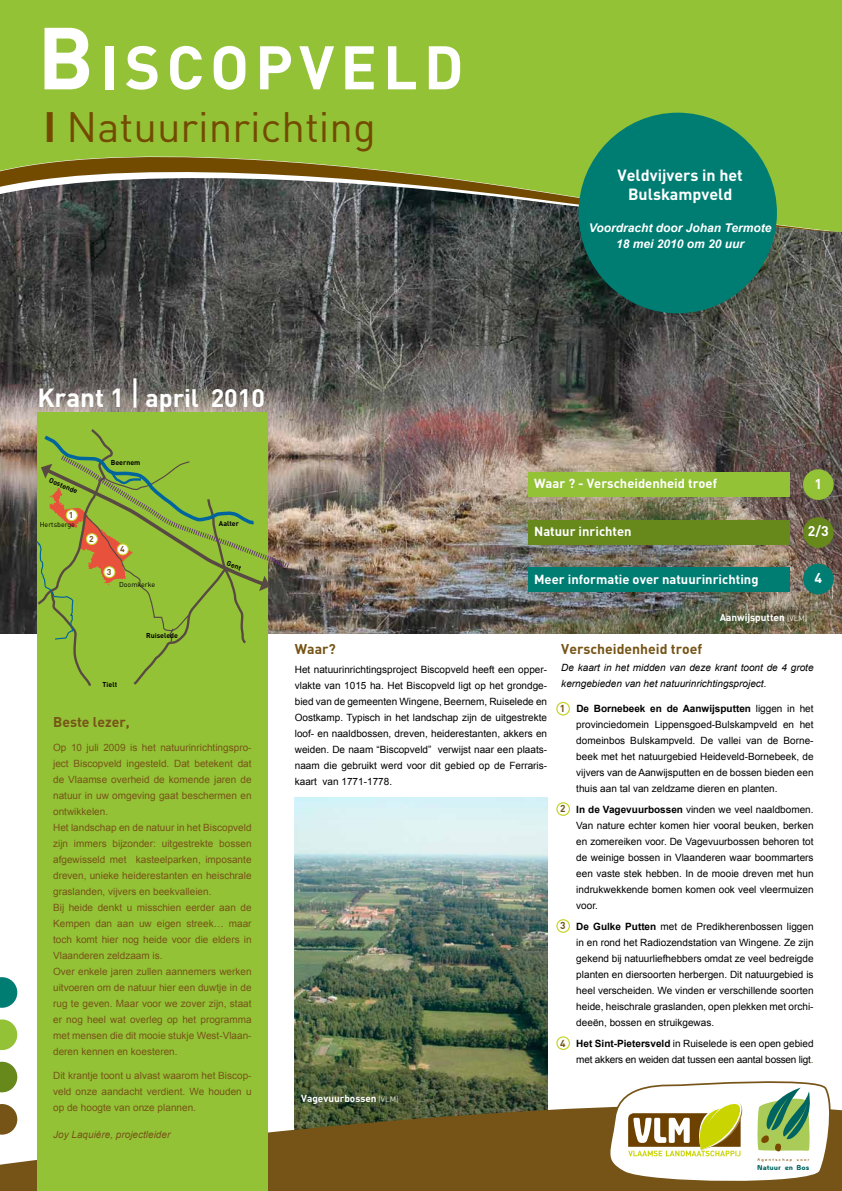
<style>
.page{position:relative;width:842px;height:1191px;background:#fff}
.page>*{position:absolute;margin:0;border:0;box-sizing:border-box;transform-origin:0 0}
.t1{font:700 60.5px "DIN";letter-spacing:.1em;color:#fff}
.t2{font:42px "DIN";color:#724b00}
.t3{font:700 25px "DIN";color:#fff}
.t4{font:700 16px/19px "DIN";color:#fff;text-align:center}
.t5{font:700 14px "DIN";color:#765417}
.t6{font:700 14px "DIN";color:#fff}
.t7{font:700 13px "DIN";color:#fff}
.t8{font:italic 700 12px/16px "Arial";color:#fff;text-align:center}
.t9{font:10px/16px "Arial";color:#000;text-align:justify}
.t10{font:10px/16px "Arial";color:#765417}
.t11{font:10px/16px "Arial";letter-spacing:-.02em;color:#000;text-align:right}
.t12{font:italic 10px/16px "Arial";color:#000}
.t13{font:700 10px "DIN";color:#fff}
.t14{font:italic 10px "Arial";color:#765417}
.t15{font:700 10px "DIN";color:#765417}
.t16{font:700 8.5px "DIN";color:#765417}
.t17{font:700 8.1px "Linotype Inagur";color:#006560}
.t18{font:700 7.1px "DIN";color:#000}
.t19{font:7.1px "DIN";color:#000}
.t20{font:4.7px "Linotype Inagur";letter-spacing:.3em;color:#7a4900}
.s1{font-size:86.4px}
.s2{font-weight:700}
.s3{font-size:25.9px}
.s4{font-weight:300;font-size:8px}
.s5{color:#765417}
</style>
<div class="page">
<svg style="left:0;top:1080px;width:842px;height:111px;fill:#765417"></svg>
<img style="left:0;top:234px;width:842px;height:400px">
<div style="left:0;top:0;width:842px;height:234px;background:#94c237"></div>
<svg style="left:0;top:134px;width:842px;height:99px;background:#738441"></svg>
<div style="left:803px;top:517px;width:31px;height:31px;background:#67881b;border-radius:50%"></div>
<div style="left:803px;top:564px;width:31px;height:30px;background:#007d73;border-radius:50%"></div>
<div style="left:803px;top:469px;width:31px;height:31px;background:#94c237;border-radius:50%"></div>
<svg style="left:0;top:977px;width:17px;height:30px"></svg>
<svg style="left:0;top:1019px;width:17px;height:31px"></svg>
<svg style="left:0;top:1061px;width:17px;height:31px"></svg>
<svg style="left:0;top:1104px;width:17px;height:30px"></svg>
<div style="left:528px;top:520px;width:261px;height:24px;background:#67881b"></div>
<div style="left:528px;top:567px;width:261px;height:24px;background:#007d73"></div>
<div style="left:528px;top:472px;width:261px;height:25px;background:#94c237"></div>
<div style="left:37px;top:412px;width:230px;height:779px;background:#94c237"></div>
<svg style="left:602px;top:1080px;width:233px;height:106px"></svg>
<svg style="left:35px;top:427px;width:255px;height:261px"></svg>
<div style="left:66px;top:510px;width:11px;height:10px;background:#fff;border-radius:50%"></div>
<div style="left:66px;top:509px;width:12px;height:12px;border:1px solid #c5d327;border-radius:50%"></div>
<div style="left:86px;top:533px;width:11px;height:11px;background:#fff;border-radius:50%"></div>
<div style="left:86px;top:533px;width:12px;height:12px;border:1px solid #c5d327;border-radius:50%"></div>
<div style="left:104px;top:566px;width:11px;height:11px;background:#fff;border-radius:50%"></div>
<div style="left:103px;top:566px;width:12px;height:12px;border:1px solid #c5d327;border-radius:50%"></div>
<div style="left:117px;top:544px;width:11px;height:11px;background:#fff;border-radius:50%"></div>
<div style="left:117px;top:543px;width:12px;height:12px;border:1px solid #c5d327;border-radius:50%"></div>
<img style="left:295px;top:797px;width:252px;height:309px">
<div style="left:578px;top:113px;width:199px;height:200px;background:#007d73;border-radius:50%"></div>
<hr style="left:133px;top:378px;width:3px;height:29px;background:#fff">
<div style="left:556px;top:702px;width:14px;height:13px;border:1px solid #c5d327;border-radius:50%"></div>
<div style="left:556px;top:802px;width:14px;height:14px;border:1px solid #c5d327;border-radius:50%"></div>
<div style="left:556px;top:919px;width:14px;height:13px;border:1px solid #c5d327;border-radius:50%"></div>
<div style="left:556px;top:1036px;width:14px;height:14px;border:1px solid #c5d327;border-radius:50%"></div>
<svg style="left:288px;top:1106px;width:266px;height:48px;background:#6b5721"></svg>
<h1 class="t1" style="left:37px;top:28px;width:428px"><span class="s1">B</span>ISCOPVELD</h1>
<h2 class="t2" style="left:43px;top:100px;width:334px"><span class="s2">I</span> Natuurinrichting</h2>
<h3 class="t3" style="left:37px;top:381px;width:229px"><span class="s3">Krant 1</span> april 2010</h3>
<p class="t18" style="left:51px;top:475px;width:32px;rotate:23deg">Oostende</p>
<p class="t16" style="left:69px;top:509px;width:6px">1</p>
<p class="t19" style="left:40px;top:520px;width:37px">Hertsberge</p>
<p class="t16" style="left:89px;top:533px;width:6px">2</p>
<p class="t18" style="left:111px;top:458px;width:31px">Beernem</p>
<p class="t16" style="left:107px;top:566px;width:6px">3</p>
<p class="t16" style="left:120px;top:543px;width:6px">4</p>
<p class="t19" style="left:119px;top:580px;width:38px">Doomkerke</p>
<p class="t18" style="left:146px;top:630px;width:33px">Ruiselede</p>
<p class="t18" style="left:219px;top:518px;width:22px">Aalter</p>
<p class="t18" style="left:229px;top:558px;width:16px;rotate:20deg">Gent</p>
<h3 class="t4" style="left:617px;top:165px;width:127px">Veldvijvers in het<br>Bulskampveld</h3>
<p class="t8" style="left:589px;top:221px;width:184px">Voordracht door Johan Termote<br>18 mei 2010 om 20 uur</p>
<h3 class="t7" style="left:534px;top:474px;width:184px">Waar ? - Verscheidenheid troef</h3>
<h3 class="t7" style="left:534px;top:522px;width:99px">Natuur inrichten</h3>
<h3 class="t7" style="left:534px;top:571px;width:226px">Meer informatie over natuurinrichting</h3>
<h3 class="t6" style="left:814px;top:474px;width:9px">1</h3>
<h3 class="t6" style="left:808px;top:522px;width:22px">2/3</h3>
<h3 class="t6" style="left:814px;top:569px;width:9px">4</h3>
<p class="t13" style="left:720px;top:611px;width:89px">Aanwijsputten <span class="s4">(VLM)</span></p>
<p class="t18" style="left:103px;top:679px;width:16px">Tielt</p>
<h3 class="t5" style="left:53px;top:712px;width:78px">Beste lezer,</h3>
<p class="t10" style="left:53px;top:739px;width:200px">Op 10 juli 2009 is het natuurinrichtingspro&shy;ject Biscopveld ingesteld. Dat betekent dat de Vlaamse overheid de komende jaren de natuur in uw omgeving gaat beschermen en ontwikkelen.<br>Het landschap en de natuur in het Biscopveld zijn immers bijzonder: uitgestrekte bossen afgewisseld met kasteelparken, imposante dreven, unieke heiderestanten en heischrale graslanden, vijvers en beekvalleien.<br>Bij heide denkt u misschien eerder aan de Kempen dan aan uw eigen streek… maar toch komt hier nog heide voor die elders in Vlaanderen zeldzaam is.<br>Over enkele jaren zullen aannemers werken uitvoeren om de natuur hier een duwtje in de rug te geven. Maar voor we zover zijn, staat er nog heel wat overleg op het programma met mensen die dit mooie stukje West-Vlaan&shy;deren kennen en koesteren.</p>
<p class="t10" style="left:53px;top:1067px;width:200px;text-align:justify">Dit krantje toont u alvast waarom het Biscop&shy;veld onze aandacht verdient. We houden u op de hoogte van onze plannen.</p>
<p class="t14" style="left:53px;top:1127px;width:119px">Joy Laquière, projectleider</p>
<h3 class="t5" style="left:295px;top:640px;width:43px">Waar?</h3>
<p class="t9" style="left:295px;top:662px;width:254px">Het natuurinrichtingsproject Biscopveld heeft een opper&shy;vlakte van 1015 ha. Het Biscopveld ligt op het grondge&shy;bied van de gemeenten Wingene, Beernem, Ruiselede en Oostkamp. Typisch in het landschap zijn de uitgestrekte loof- en naaldbossen, dreven, heiderestanten, akkers en weiden. De naam “Biscopveld” verwijst naar een plaats&shy;naam die gebruikt werd voor dit gebied op de Ferraris&shy;kaart van 1771-1778.</p>
<p class="t13" style="left:301px;top:1092px;width:99px">Vagevuurbossen <span class="s4">(VLM)</span></p>
<h3 class="t5" style="left:561px;top:640px;width:142px">Verscheidenheid troef</h3>
<p class="t12" style="left:561px;top:660px;width:254px">De kaart in het midden van deze krant toont de 4 grote kerngebieden van het natuurinrichtingsproject.</p>
<p class="t9" style="left:576px;top:701px;width:239px;text-indent:-15px"><span class="s2">• De Bornebeek en de Aanwijsputten</span> liggen in het provinciedomein Lippensgoed-Bulskampveld en het domeinbos Bulskampveld. De vallei van de Borne&shy;beek met het natuurgebied Heideveld-Bornebeek, de vijvers van de Aanwijsputten en de bossen bieden een thuis aan tal van zeldzame dieren en planten.</p>
<p class="t9" style="left:576px;top:802px;width:239px;text-indent:-15px"><span class="s2">• In de Vagevuurbossen</span> vinden we veel naaldbomen.<br>Van nature echter komen hier vooral beuken, berken en zomereiken voor. De Vagevuurbossen behoren tot de weinige bossen in Vlaanderen waar boommarters een vaste stek hebben. In de mooie dreven met hun indrukwekkende bomen komen ook veel vleermuizen voor.</p>
<p class="t9" style="left:576px;top:919px;width:239px;text-indent:-15px"><span class="s2">• De Gulke Putten</span> met de Predikherenbossen liggen in en rond het Radiozendstation van Wingene. Ze zijn gekend bij natuurliefhebbers omdat ze veel bedreigde planten en diersoorten herbergen. Dit natuurgebied is heel verscheiden. We vinden er verschillende soorten heide, heischrale graslanden, open plekken met orchi&shy;deeën, bossen en struikgewas.</p>
<p class="t11" style="left:561px;top:1036px;width:254px"><span class="s2">• Het Sint-Pietersveld</span> in Ruiselede is een open gebied met akkers en weiden dat tussen een aantal bossen ligt<span class="s5">.</span></p>
<p class="t15" style="left:560px;top:702px;width:7px">1</p>
<p class="t15" style="left:560px;top:802px;width:7px">2</p>
<p class="t15" style="left:560px;top:919px;width:7px">3</p>
<p class="t15" style="left:560px;top:1036px;width:7px">4</p>
<p class="t20" style="left:757px;top:1156px;width:54px">Agentschap voor</p>
<p class="t17" style="left:757px;top:1162px;width:54px">Natuur en Bos</p>
</div>
